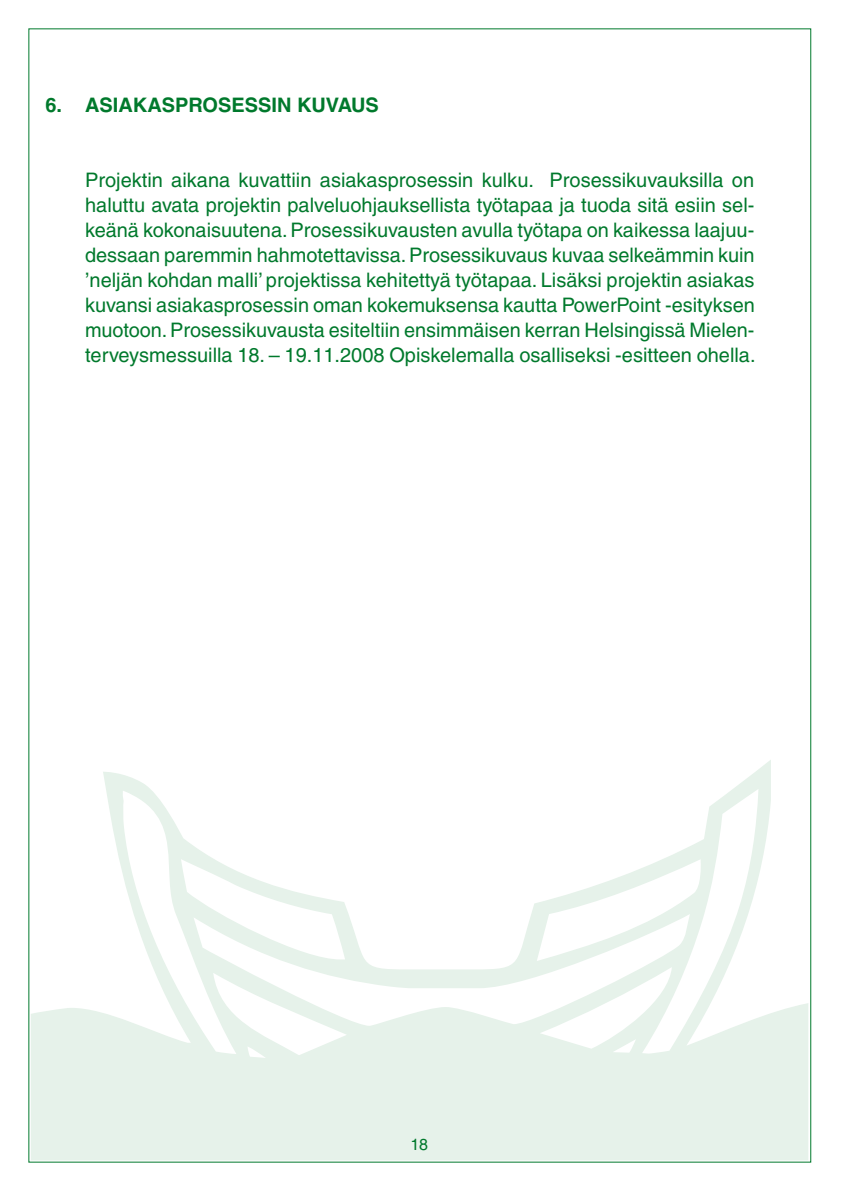
<style>
.page{position:relative;width:868px;height:1191px;background:#fff}
.page>*{position:absolute;margin:0;border:0;box-sizing:border-box;transform-origin:0 0}
.t1{font:20px/25px "Helvetica";color:#00792c;text-align:justify}
.t2{font:700 20px "Helvetica";color:#00792c}
.t3{font:16px "Helvetica";color:#00792c}
</style>
<div class="page">
<svg style="left:31px;top:760px;width:777px;height:400px;fill:#e6f2ea"></svg>
<svg style="left:347px;top:914px;width:189px;height:111px"></svg>
<svg style="left:536px;top:789px;width:222px;height:264px"></svg>
<svg style="left:122px;top:790px;width:225px;height:268px"></svg>
<p class="t2" style="left:45px;top:93px;width:335px">6. ASIAKASPROSESSIN KUVAUS</p>
<p class="t1" style="left:85px;top:167px;width:672px">Projektin aikana kuvattiin asiakasprosessin kulku. Prosessikuvauksilla on haluttu avata projektin palveluohjauksellista työtapaa ja tuoda sitä esiin sel&shy;keänä kokonaisuutena. Prosessikuvausten avulla työtapa on kaikessa laajuu&shy;dessaan paremmin hahmotettavissa. Prosessikuvaus kuvaa selkeämmin kuin ’neljän kohdan malli’ projektissa kehitettyä työtapaa. Lisäksi projektin asiakas kuvansi asiakasprosessin oman kokemuksensa kautta PowerPoint -esityksen muotoon. Prosessikuvausta esiteltiin ensimmäisen kerran Helsingissä Mielen&shy;terveysmessuilla 18. – 19.11.2008 Opiskelemalla osalliseksi -esitteen ohella.</p>
<p class="t3" style="left:410px;top:1134px;width:19px">18</p>
</div>
